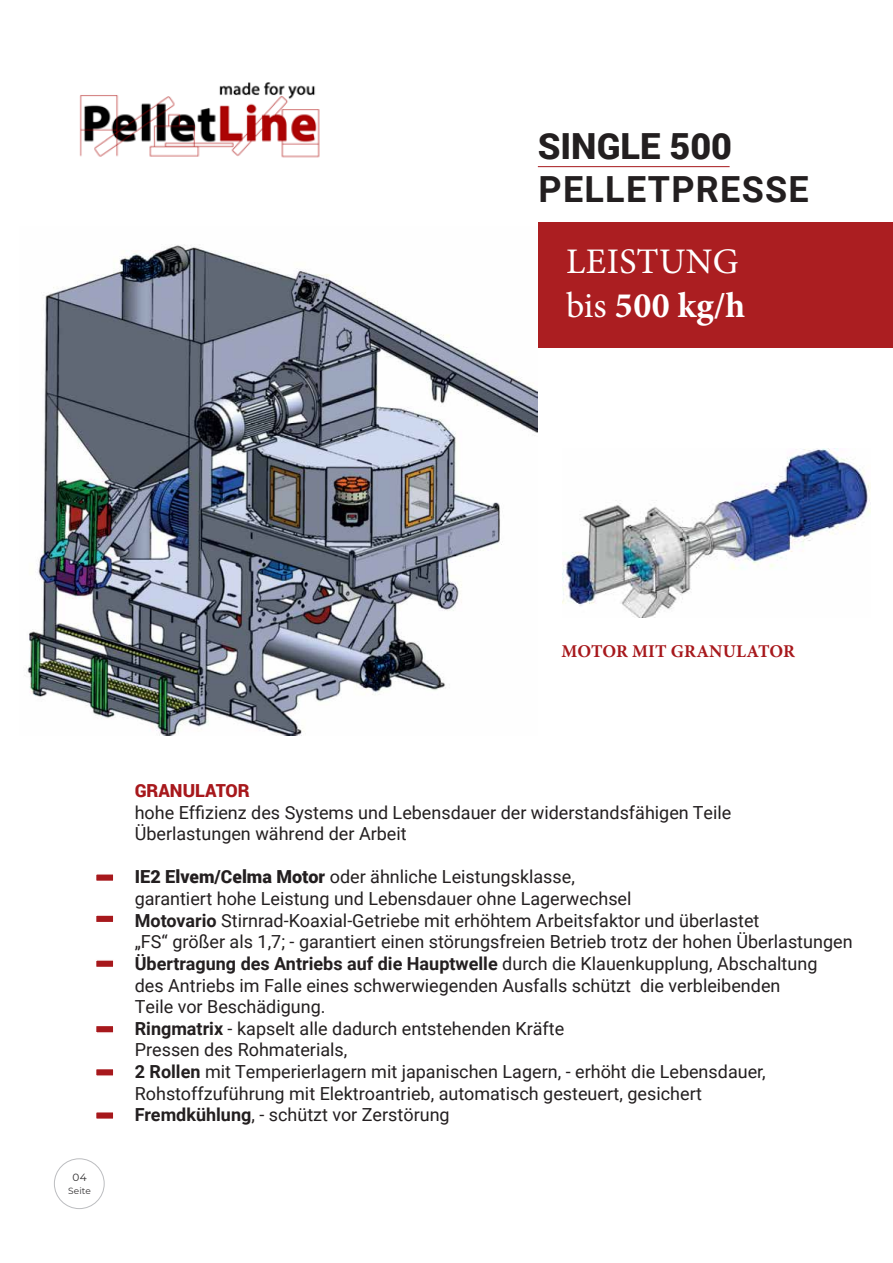
<style>
.page{position:relative;width:893px;height:1263px;background:#fff}
.page>*{position:absolute;margin:0;border:0;box-sizing:border-box;transform-origin:0 0}
.t1{font:36px/43.2px "Minion Pro";letter-spacing:.01em;color:#fff}
.t2{font:700 36px "Roboto";letter-spacing:.035em;color:#231f20}
.t3{font:900 36px "Roboto";color:#231f20}
.t4{font:18px/21.6px "Roboto";color:#231f20}
.t5{font:700 18px "Minion Pro";letter-spacing:.01em;color:#a7181c}
.t6{font:900 18px "Roboto";color:#a7181c}
.t7{font:10.5px "Montserrat";color:#312f30}
.t8{font:9px "Montserrat";letter-spacing:.01em;color:#312f30}
.s1{font-weight:700}
.s2{font-weight:900}
</style>
<div class="page">
<div style="left:539px;top:222px;width:354px;height:125px;background:#ab1e21"></div>
<img style="left:79px;top:82px;width:241px;height:76px">
<img style="left:24px;top:244px;width:514px;height:491px">
<hr style="left:538px;top:166px;width:192px;height:1px;background:#a7181c">
<div style="left:54px;top:1158px;width:51px;height:51px;border:1px solid #bcbdc0;border-radius:50%"></div>
<div style="left:95px;top:873px;width:20px;height:9px;background:#a7181c;border:2px solid #fff"></div>
<div style="left:95px;top:914px;width:20px;height:9px;background:#a7181c;border:2px solid #fff"></div>
<div style="left:95px;top:959px;width:20px;height:9px;background:#a7181c;border:2px solid #fff"></div>
<div style="left:95px;top:1025px;width:20px;height:9px;background:#a7181c;border:2px solid #fff"></div>
<div style="left:95px;top:1068px;width:20px;height:9px;background:#a7181c;border:2px solid #fff"></div>
<div style="left:95px;top:1111px;width:20px;height:9px;background:#a7181c;border:2px solid #fff"></div>
<img style="left:562px;top:448px;width:308px;height:169px">
<h1 class="t3" style="left:538px;top:121px;width:196px">SINGLE 500</h1>
<h1 class="t2" style="left:538px;top:164px;width:272px">PELLETPRESSE</h1>
<h1 class="t1" style="left:566px;top:240px;width:181px">LEISTUNG bis <span class="s1">500 kg/h</span></h1>
<p class="t5" style="left:561px;top:639px;width:235px">MOTOR MIT GRANULATOR</p>
<p class="t7" style="left:73px;top:1170px;width:15px">04</p>
<p class="t8" style="left:68px;top:1185px;width:24px">Seite</p>
<p class="t6" style="left:135px;top:778px;width:117px">GRANULATOR</p>
<p class="t4" style="left:135px;top:801px;width:598px">hohe Effizienz des Systems und Lebensdauer der widerstandsfähigen Teile<br>Überlastungen während der Arbeit</p>
<p class="t4" style="left:135px;top:866px;width:719px"><span class="s2">IE2 Elvem/Celma Motor</span> oder ähnliche Leistungsklasse,<br>garantiert hohe Leistung und Lebensdauer ohne Lagerwechsel<br><span class="s1">Motovario</span> Stirnrad-Koaxial-Getriebe mit erhöhtem Arbeitsfaktor und überlastet<br>„FS“ größer als 1,7; - garantiert einen störungsfreien Betrieb trotz der hohen Überlastungen <span class="s1">Übertragung des Antriebs auf die Hauptwelle</span> durch die Klauenkupplung, Abschaltung<br>des Antriebs im Falle eines schwerwiegenden Ausfalls schützt die verbleibenden<br>Teile vor Beschädigung.<br><span class="s1">Ringmatrix</span> - kapselt alle dadurch entstehenden Kräfte<br>Pressen des Rohmaterials,<br><span class="s1">2 Rollen</span> mit Temperierlagern mit japanischen Lagern, - erhöht die Lebensdauer, Rohstoffzuführung mit Elektroantrieb, automatisch gesteuert, gesichert<br><span class="s1">Fremdkühlung</span>, - schützt vor Zerstörung</p>
</div>
